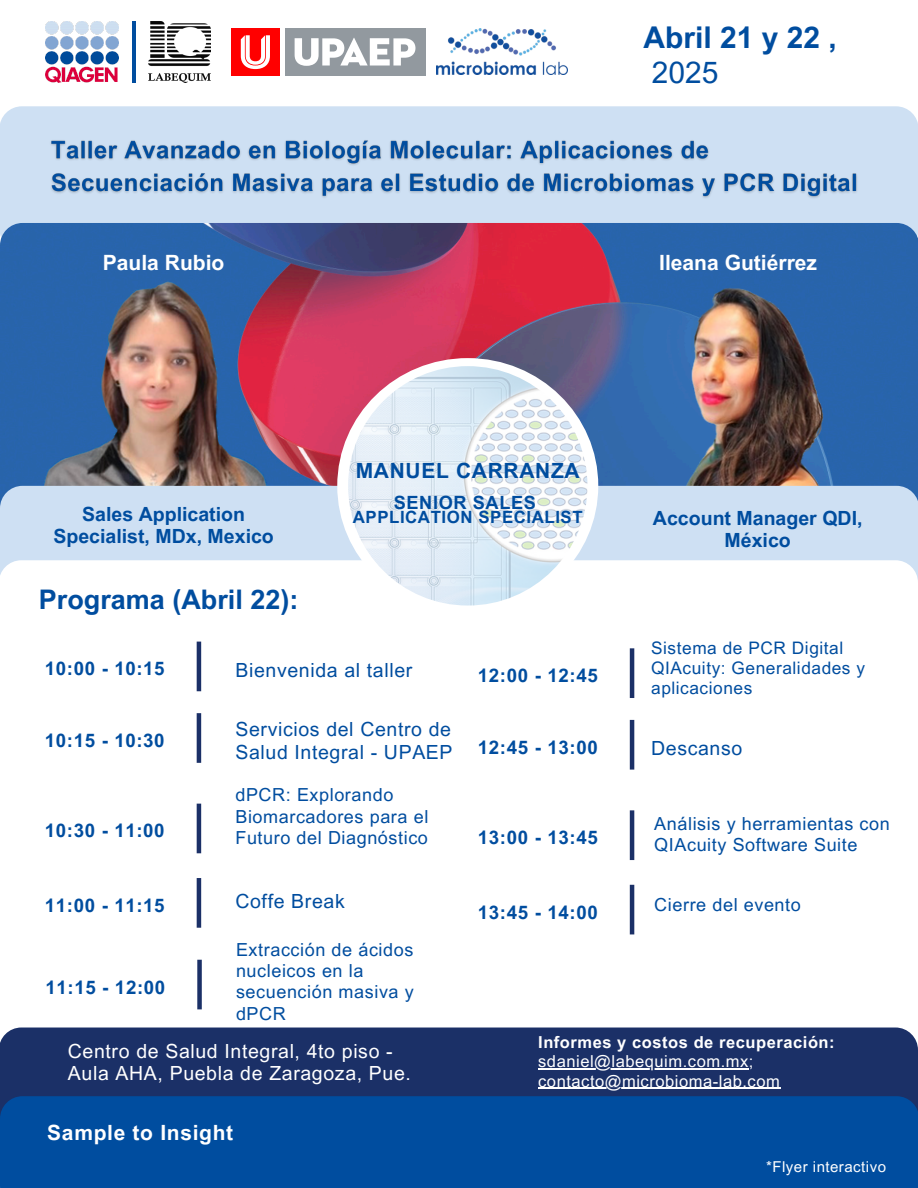
<style>
.page{position:relative;width:918px;height:1188px;background:#fff}
.page>*{position:absolute;margin:0;border:0;box-sizing:border-box;transform-origin:0 0}
.t1{font:700 30px/34.8px "Arial MT Pro";color:#004d9f}
.t2{font:700 27px "Arial MT Pro";color:#004d9f}
.t3{font:700 21px "Arial MT Pro";color:#fff}
.t4{font:700 21px "Arial MT Pro";letter-spacing:.035em;color:#fff}
.t5{font:700 21px "Arial MT Pro";letter-spacing:.035em;color:#004d9f}
.t6{font:19.5px/22.5px "Arial MT Pro";letter-spacing:.035em;color:#004d9f}
.t7{font:700 19.5px/22.5px "Arial MT Pro";color:#004d9f;text-align:center}
.t8{font:19.5px/22.5px "Arial MT Pro";letter-spacing:.035em;color:#fff}
.t9{font:700 18.75px "Arial MT Pro";letter-spacing:.035em;color:#004d9f}
.t10{font:700 18.3px "Arial MT Pro";letter-spacing:.035em;color:#004d9f}
.t11{font:18px/21.3px "Arial MT Pro";letter-spacing:.035em;color:#004d9f}
.t12{font:17.25px/20.2px "Arial MT Pro";letter-spacing:.035em;color:#004d9f}
.t13{font:700 16.8px "Arial MT Pro";letter-spacing:.035em;color:#004d9f}
.t14{font:16.5px "Arial MT Pro";letter-spacing:.035em;color:#fff}
.t15{font:700 16.5px "Arial MT Pro";letter-spacing:.035em;color:#fff}
.t16{font:15px "Arial MT Pro";letter-spacing:.035em;color:#fff}
.s1{font-weight:400}
</style>
<div class="page">
<div style="left:0;top:106px;width:918px;height:145px;background:#cee0f3;border-radius:23px"></div>
<img style="left:0;top:223px;width:918px;height:323px;border-radius:22px">
<img style="left:31px;top:236px;width:268px;height:250px">
<img style="left:632px;top:263px;width:218px;height:223px">
<div style="left:0;top:486px;width:918px;height:92px;background:#cee0f3"></div>
<div style="left:0;top:560px;width:918px;height:520px;background:#fff;border-radius:23px"></div>
<div style="left:0;top:1028px;width:918px;height:160px;background:#1b3067;border-radius:22px"></div>
<div style="left:0;top:1096px;width:918px;height:92px;background:#004d9f"></div>
<div style="left:337px;top:358px;width:261px;height:256px;background:#fff;border-radius:50%"></div>
<img style="left:348px;top:366px;width:239px;height:240px;border-radius:50%">
<hr style="left:197px;top:642px;width:4px;height:49px;background:#1b3067">
<hr style="left:197px;top:713px;width:4px;height:50px;background:#1b3067">
<hr style="left:197px;top:804px;width:4px;height:49px;background:#1b3067">
<hr style="left:197px;top:878px;width:4px;height:50px;background:#1b3067">
<hr style="left:630px;top:648px;width:4px;height:50px;background:#1b3067">
<hr style="left:630px;top:720px;width:4px;height:50px;background:#1b3067">
<hr style="left:630px;top:810px;width:4px;height:50px;background:#1b3067">
<hr style="left:630px;top:885px;width:4px;height:49px;background:#1b3067">
<img style="left:51px;top:140px;width:806px;height:58px">
<div style="left:197px;top:960px;width:5px;height:49px;background:#1b3067"></div>
<img style="left:45px;top:21px;width:74px;height:62px">
<hr style="left:132px;top:21px;width:3px;height:62px;background:#004d9f">
<img style="left:149px;top:21px;width:62px;height:62px">
<div style="left:285px;top:28px;width:141px;height:48px;background:#92999f"></div>
<svg style="left:295px;top:38px;width:120px;height:28px"></svg>
<div style="left:231px;top:28px;width:49px;height:48px;background:#f00"></div>
<svg style="left:241px;top:35px;width:29px;height:34px"></svg>
<hr style="left:538px;top:1069px;width:211px;height:1px;background:#fff">
<hr style="left:538px;top:1088px;width:242px;height:1px;background:#fff">
<img style="left:437px;top:28px;width:130px;height:46px">
<p class="t1" style="left:643px;top:24px;width:195px">Abril 21 y 22 ,<br><span class="s1">2025</span></p>
<h6 class="t3" style="left:103px;top:255px;width:123px">Paula Rubio</h6>
<p class="t3" style="left:659px;top:255px;width:159px">Ileana Gutiérrez</p>
<p class="t5" style="left:356px;top:463px;width:226px">MANUEL CARRANZA</p>
<p class="t10" style="left:394px;top:496px;width:144px">SENIOR SALES</p>
<p class="t13" style="left:353px;top:511px;width:231px">APPLICATION SPECIALIST</p>
<p class="t7" style="left:53px;top:505px;width:222px">Sales Application<br>Specialist, MDx, Mexico</p>
<h5 class="t7" style="left:653px;top:509px;width:211px">Account Manager QDI,<br>México</h5>
<p class="t2" style="left:39px;top:589px;width:261px">Programa (Abril 22):</p>
<h5 class="t9" style="left:45px;top:661px;width:121px">10:00 - 10:15</h5>
<p class="t9" style="left:45px;top:734px;width:121px">10:15 - 10:30</p>
<p class="t9" style="left:45px;top:824px;width:121px">10:30 - 11:00</p>
<h3 class="t9" style="left:45px;top:899px;width:121px">11:00 - 11:15</h3>
<p class="t9" style="left:45px;top:980px;width:121px">11:15 - 12:00</p>
<h1 class="t6" style="left:235px;top:661px;width:178px">Bienvenida al taller</h1>
<p class="t6" style="left:235px;top:720px;width:219px">Servicios del Centro de<br>Salud Integral - UPAEP</p>
<p class="t11" style="left:235px;top:787px;width:194px">dPCR: Explorando<br>Biomarcadores para el<br>Futuro del Diagnóstico</p>
<p class="t6" style="left:235px;top:893px;width:111px">Coffe Break</p>
<p class="t11" style="left:236px;top:941px;width:179px">Extracción de ácidos nucleicos en la secuención masiva y dPCR</p>
<p class="t9" style="left:478px;top:668px;width:121px">12:00 - 12:45</p>
<p class="t9" style="left:478px;top:741px;width:121px">12:45 - 13:00</p>
<h5 class="t9" style="left:478px;top:831px;width:121px">13:00 - 13:45</h5>
<h5 class="t9" style="left:478px;top:905px;width:121px">13:45 - 14:00</h5>
<p class="t12" style="left:651px;top:640px;width:215px">Sistema de PCR Digital<br>QIAcuity: Generalidades y aplicaciones</p>
<p class="t6" style="left:651px;top:740px;width:93px">Descanso</p>
<p class="t11" style="left:654px;top:815px;width:237px">Análisis y herramientas con<br>QIAcuity Software Suite</p>
<p class="t11" style="left:654px;top:896px;width:148px">Cierre del evento</p>
<p class="t8" style="left:68px;top:1042px;width:345px">Centro de Salud Integral, 4to piso -<br>Aula AHA, Puebla de Zaragoza, Pue.</p>
<p class="t15" style="left:538px;top:1036px;width:298px">Informes y costos de recuperación:</p>
<p class="t14" style="left:538px;top:1055px;width:217px">sdaniel@labequim.com.mx;</p>
<h6 class="t14" style="left:538px;top:1075px;width:243px">contacto@microbioma-lab.com</h6>
<h2 class="t4" style="left:47px;top:1125px;width:188px">Sample to Insight</h2>
<h6 class="t16" style="left:766px;top:1161px;width:122px">*Flyer interactivo</h6>
</div>
